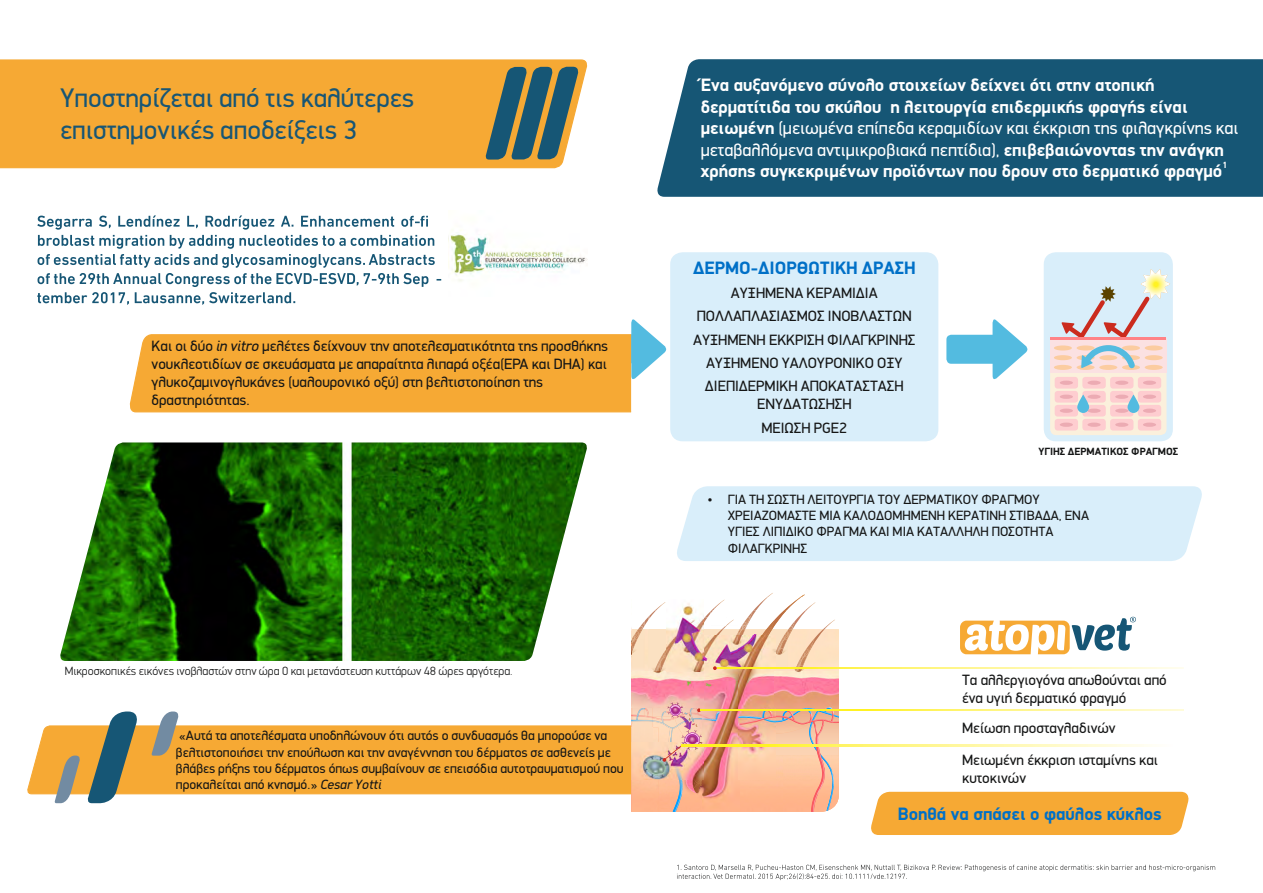
<style>
.page{position:relative;width:1263px;height:893px;background:#fff}
.page>*{position:absolute;margin:0;border:0;box-sizing:border-box;transform-origin:0 0}
.t1{font:27px/32.2px "PF Din Display";color:#185675}
.t2{font:700 18px/21.5px "PF Din Display";color:#fff}
.t3{font:700 18px "PF Din Display";color:#0070c7}
.t4{font:15px/23.4px "PF Din Display";color:#151616}
.t5{font:13.5px/16.2px "PF Din Display";color:#151616}
.t6{font:300 12px "PF Din Display";color:#151616}
.t7{font:700 10.5px "PF Din Display";color:#151616}
.t8{font:700 9px "PF Din Display";color:#fff}
.s1{font-style:italic}
.s2{font-weight:400}
</style>
<div class="page">
<div style="left:657px;top:59px;width:606px;height:138px;background:#165675"></div>
<svg style="left:677px;top:865px;width:538px;height:15px"></svg>
<svg style="left:960px;top:617px;width:176px;height:37px"></svg>
<div style="left:670px;top:252px;width:268px;height:189px;background:#d9eefa;border-radius:12px"></div>
<div style="left:677px;top:486px;width:525px;height:75px;background:#d9eefa"></div>
<div style="left:1044px;top:252px;width:129px;height:189px;background:#d9eefa;border-radius:12px"></div>
<svg style="left:1050px;top:269px;width:120px;height:166px"></svg>
<svg style="left:992px;top:319px;width:36px;height:60px"></svg>
<div style="left:946px;top:335px;width:53px;height:29px;background:#53bbe0;border-radius:5px"></div>
<div style="left:871px;top:791px;width:318px;height:44px;background:#f6a934"></div>
<div style="left:0;top:59px;width:588px;height:110px;background:#f6a934"></div>
<svg style="left:129px;top:319px;width:538px;height:94px"></svg>
<img style="left:78px;top:442px;width:509px;height:143px">
<svg style="left:37px;top:215px;width:404px;height:90px"></svg>
<svg style="left:27px;top:585px;width:812px;height:227px"></svg>
<svg style="left:485px;top:67px;width:95px;height:93px;background:#6f7c67"></svg>
<img style="left:450px;top:230px;width:137px;height:52px">
<svg style="left:718px;top:668px;width:466px;height:1px"></svg>
<svg style="left:700px;top:710px;width:484px;height:1px"></svg>
<svg style="left:682px;top:745px;width:470px;height:1px"></svg>
<h1 class="t1" style="left:60px;top:84px;width:356px">Υποστηρίζεται από τις καλύτερες επιστηµονικές αποδείξεις 3</h1>
<p class="t4" style="left:152px;top:339px;width:458px;line-height:18px">Και οι δύο <span class="s1">in vitro</span> µελέτες δείχνουν την αποτελεσµατικότητα της προσθήκης νουκλεοτιδίων σε σκευάσµατα µε απαραίτητα λιπαρά οξέα(EPA και DHA) και γλυκοζαµινογλυκάνες (υαλουρονικό οξύ) στη βελτιστοποίηση της δραστηριότητας.</p>
<p class="t6" style="left:65px;top:666px;width:449px">Μικροσκοπικές εικόνες ινοβλαστών στην ώρα 0 και µετανάστευση κυττάρων 48 ώρες αργότερα.</p>
<p class="t5" style="left:176px;top:729px;width:449px">«Αυτά τα αποτελέσµατα υποδηλώνουν ότι αυτός ο συνδυασµός θα µπορούσε να βελτιστοποιήσει την επούλωση και την αναγέννηση του δέρµατος σε ασθενείς µε βλάβες ρήξης του δέρµατος όπως συµβαίνουν σε επεισόδια αυτοτραυµατισµού που προκαλείται από κνησµό.» <span class="s1">Cesar Yotti</span></p>
<p class="t2" style="left:701px;top:76px;width:539px">Ένα αυξανόµενο σύνολο στοιχείων δείχνει ότι στην ατοπική δερµατίτιδα του σκύλου η λειτουργία επιδερµικής φραγής είναι µειωµένη <span class="s2">(µειωµένα επίπεδα κεραµιδίων και έκκριση της φιλαγκρίνης και µεταβαλλόµενα αντιµικροβιακά πεπτίδια),</span> επιβεβαιώνοντας την ανάγκη</p>
<p class="t8" style="left:1222px;top:162px;width:6px">1</p>
<p class="t2" style="left:701px;top:162px;width:523px">χρήσης συγκεκριµένων προϊόντων που δρουν στο δερµατικό φραγµό</p>
<p class="t3" style="left:693px;top:261px;width:224px">ΔΕΡΜΟ-ΔΙΟΡΘΩΤΙΚΗ ΔΡΑΣΗ</p>
<p class="t4" style="left:693px;top:283px;width:224px;text-align:center">ΑΥΞΗΜΕΝΑ ΚΕΡΑΜΙΔΙΑ<br>ΠΟΛΛΑΠΛΑΣΙΑΣΜΟΣ ΙΝΟΒΛΑΣΤΩΝ<br>ΑΥΞΗΜΈΝΗ ΕΚΚΡΙΣΗ ΦΙΛΑΓΚΡΙΝΗΣ<br>ΑΥΞΗΜΕΝΟ ΥΑΛΟΥΡΟΝΙΚΟ ΟΞΥ<br>ΔΙΕΠΙΔΕΡΜΙΚΗ ΑΠΟΚΑΤΑΣΤΑΣΗ</p>
<p class="t4" style="left:757px;top:394px;width:96px">ΕΝΥΔΑΤΩΣΗΣΗ<br>ΜΕΙΩΣΗ PGE2</p>
<p class="t7" style="left:1038px;top:447px;width:141px">ΥΓΙΗΣ ΔΕΡΜΑΤΙΚΟΣ ΦΡΑΓΜΟΣ</p>
<p class="t5" style="left:728px;top:493px;width:363px;text-indent:-20px">• ΓΙΑ ΤΗ ΣΩΣΤΗ ΛΕΙΤΟΥΡΓΙΑ ΤΟΥ ΔΕΡΜΑΤΙΚΟΥ ΦΡΑΓΜΟΥ ΧΡΕΙΑΖΟΜΑΣΤΕ ΜΙΑ ΚΑΛΟΔΟΜΗΜΕΝΗ ΚΕΡΑΤΙΝΗ ΣΤΙΒΑΔΑ, ΕΝΑ ΥΓΙΕΣ ΛΙΠΙΔΙΚΟ ΦΡΑΓΜΑ ΚΑΙ ΜΙΑ ΚΑΤΑΛΛΗΛΗ ΠΟΣΟΤΗΤΑ ΦΙΛΑΓΚΡΙΝΗΣ</p>
<p class="t4" style="left:962px;top:672px;width:206px;line-height:18px">Τα αλλεργιογόνα απωθούνται από ένα υγιή δερµατικό φραγµό</p>
<p class="t4" style="left:962px;top:713px;width:197px;line-height:32px">Μείωση προσταγλαδινών<br>Μειωµένη έκκριση ισταµίνης και</p>
<p class="t4" style="left:962px;top:767px;width:65px">κυτοκινών</p>
<p class="t3" style="left:898px;top:806px;width:265px">Βοηθά να σπάσει ο φαύλος κύκλος</p>
</div>
